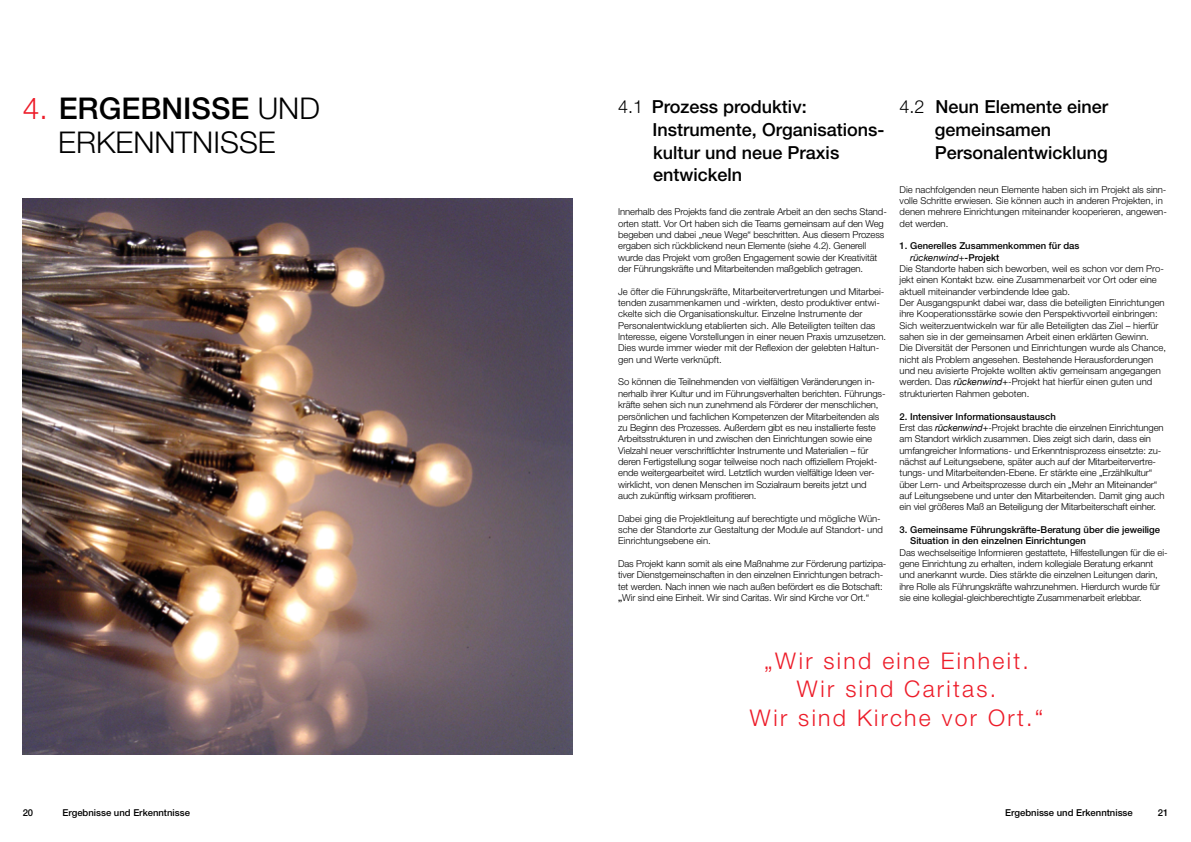
<style>
.page{position:relative;width:1191px;height:842px;background:#fff}
.page>*{position:absolute;margin:0;border:0;box-sizing:border-box;transform-origin:0 0}
.t1{font:300 30px/34px "Helvetica Neue";color:#000}
.t2{font:500 30px "Helvetica Neue";color:#000}
.t3{font:300 23px/28.3px "Helvetica Neue";letter-spacing:.125em;color:#ed1c29;text-align:center}
.t4{font:500 18px/22.7px "Helvetica Neue";color:#000}
.t5{font:300 9.5px/11.3px "Helvetica Neue";letter-spacing:-.01em;color:#000}
.t6{font:500 9.5px/11.3px "Helvetica Neue";color:#000}
.t7{font:italic 9.5px "Helvetica Neue";color:#000}
.s1{font-weight:300;color:#ed1c29}
.s2{font-weight:300}
.s3{font-weight:500}
.s4{font-weight:500;font-style:normal}
.s5{font-weight:400;font-style:italic}
</style>
<div class="page">
<img style="left:23px;top:199px;width:550px;height:555px">
<h1 class="t2" style="left:23px;top:90px;width:178px"><span class="s1">4.</span> ergebnisse</h1>
<h1 class="t1" style="left:58px;top:91px;width:260px;text-indent:199px">und erkenntnisse</h1>
<h3 class="t4" style="left:652px;top:95px;width:233px;text-indent:-34px"><span class="s2">4.1</span> Prozess produktiv:<br>Instrumente, Organisations&shy;kultur und neue Praxis entwickeln</h3>
<p class="t5" style="left:618px;top:206px;width:270px">Innerhalb des Projekts fand die zentrale Arbeit an den sechs Stand&shy;orten statt. Vor Ort haben sich die Teams gemeinsam auf den Weg begeben und dabei „neue Wege“ beschritten. Aus diesem Prozess ergaben sich rückblickend neun Elemente (siehe 4.2). Generell wurde das Projekt vom großen Engagement sowie der Kreativität der Führungskräfte und Mitarbeitenden maßgeblich getragen.</p>
<p class="t5" style="left:618px;top:286px;width:270px">Je öfter die Führungskräfte, Mitarbeitervertretungen und Mitarbei&shy;tenden zusammenkamen und -wirkten, desto produktiver entwi&shy;ckelte sich die Organisationskultur. Einzelne Instrumente der Personalentwicklung etablierten sich. Alle Beteiligten teilten das Interesse, eigene Vorstellungen in einer neuen Praxis umzusetzen.<br>Dies wurde immer wieder mit der Reflexion der gelebten Haltun&shy;gen und Werte verknüpft.</p>
<p class="t5" style="left:618px;top:376px;width:269px">So können die Teilnehmenden von vielfältigen Veränderungen in&shy;nerhalb ihrer Kultur und im Führungsverhalten berichten. Führungs&shy;kräfte sehen sich nun zunehmend als Förderer der menschlichen, persönlichen und fachlichen Kompetenzen der Mitarbeitenden als zu Beginn des Prozesses. Außerdem gibt es neu installierte feste Arbeitsstrukturen in und zwischen den Einrichtungen sowie eine Vielzahl neuer verschriftlichter Instrumente und Materialien – für deren Fertigstellung sogar teilweise noch nach offiziellem Projekt&shy;ende weitergearbeitet wird. Letztlich wurden vielfältige Ideen ver&shy;wirklicht, von denen Menschen im Sozialraum bereits jetzt und auch zukünftig wirksam profitieren.</p>
<p class="t5" style="left:618px;top:512px;width:266px">Dabei ging die Projektleitung auf berechtigte und mögliche Wün&shy;sche der Standorte zur Gestaltung der Module auf Standort- und<br>Einrichtungsebene ein.</p>
<p class="t5" style="left:618px;top:558px;width:270px">Das Projekt kann somit als eine Maßnahme zur Förderung partizipa&shy;tiver Dienstgemeinschaften in den einzelnen Einrichtungen betrach&shy;tet werden. Nach innen wie nach außen befördert es die Botschaft: <span class="s3">„</span>Wir sind eine Einheit. Wir sind Caritas. Wir sind Kirche vor Ort.“</p>
<h3 class="t4" style="left:934px;top:95px;width:175px;text-indent:-35px"><span class="s2">4.2</span> Neun Elemente einer gemeinsamen<br>Personalentwicklung</h3>
<p class="t5" style="left:899px;top:184px;width:269px">Die nachfolgenden neun Elemente haben sich im Projekt als sinn&shy;volle Schritte erwiesen. Sie können auch in anderen Projekten, in denen mehrere Einrichtungen miteinander kooperieren, angewen&shy;det werden.</p>
<p class="t6" style="left:899px;top:240px;width:181px">1. Generelles Zusammenkommen für das</p>
<p class="t7" style="left:910px;top:251px;width:91px">rückenwind+<span class="s4">-Projekt</span></p>
<p class="t5" style="left:899px;top:263px;width:266px">Die Standorte haben sich beworben, weil es schon vor dem Pro-</p>
<p class="t5" style="left:899px;top:274px;width:259px">jekt einen Kontakt bzw. eine Zusammenarbeit vor Ort oder eine</p>
<p class="t5" style="left:899px;top:286px;width:172px">aktuell miteinander verbindende Idee gab.</p>
<p class="t5" style="left:899px;top:297px;width:267px">Der Ausgangspunkt dabei war, dass die beteiligten Einrichtungen</p>
<p class="t5" style="left:899px;top:308px;width:259px">ihre Kooperationsstärke sowie den Perspektivvorteil einbringen:</p>
<p class="t5" style="left:899px;top:320px;width:260px">Sich weiterzuentwickeln war für alle Beteiligten das Ziel – hierfür</p>
<p class="t5" style="left:899px;top:331px;width:251px">sahen sie in der gemeinsamen Arbeit einen erklärten Gewinn.</p>
<p class="t5" style="left:899px;top:342px;width:268px">Die Diversität der Personen und Einrichtungen wurde als Chance,</p>
<p class="t5" style="left:899px;top:354px;width:255px">nicht als Problem angesehen. Bestehende Herausforderungen</p>
<p class="t5" style="left:899px;top:365px;width:263px">und neu avisierte Projekte wollten aktiv gemeinsam angegangen</p>
<p class="t5" style="left:899px;top:376px;width:254px">werden. Das <span class="s5">rückenwind+</span>-Projekt hat hierfür einen guten und</p>
<p class="t5" style="left:899px;top:388px;width:131px">strukturierten Rahmen geboten.</p>
<p class="t5" style="left:899px;top:410px;width:266px"><span class="s3">2. Intensiver Informationsaustausch<br></span>Erst das <span class="s5">rückenwind+</span>-Projekt brachte die einzelnen Einrichtungen am Standort wirklich zusammen. Dies zeigt sich darin, dass ein umfangreicher Informations- und Erkenntnisprozess einsetzte: zu&shy;nächst auf Leitungsebene, später auch auf der Mitarbeitervertre&shy;tungs- und Mitarbeitenden-Ebene. Er stärkte eine „Erzählkultur“ über Lern- und Arbeitsprozesse durch ein „Mehr an Miteinander“ auf Leitungsebene und unter den Mitarbeitenden. Damit ging auch ein viel größeres Maß an Beteiligung der Mitarbeiterschaft einher.</p>
<p class="t6" style="left:910px;top:524px;width:251px;text-indent:-11px">3. Gemeinsame Führungskräfte-Beratung über die jeweilige<br>Situation in den einzelnen Einrichtungen</p>
<p class="t5" style="left:899px;top:546px;width:269px">Das wechselseitige Informieren gestattete, Hilfestellungen für die ei&shy;gene Einrichtung zu erhalten, indem kollegiale Beratung erkannt und anerkannt wurde. Dies stärkte die einzelnen Leitungen darin, ihre Rolle als Führungskräfte wahrzunehmen. Hierdurch wurde für sie eine kollegial-gleichberechtigte Zusammenarbeit erlebbar.</p>
<h2 class="t3" style="left:750px;top:646px;width:295px">„Wir sind eine Einheit.<br>Wir sind Caritas.<br>Wir sind Kirche vor Ort.“</h2>
<p class="t6" style="left:23px;top:807px;width:12px">20</p>
<p class="t6" style="left:62px;top:807px;width:129px">Ergebnisse und Erkenntnisse</p>
<p class="t6" style="left:1005px;top:807px;width:129px">Ergebnisse und Erkenntnisse</p>
<p class="t6" style="left:1157px;top:807px;width:12px">21</p>
</div>
